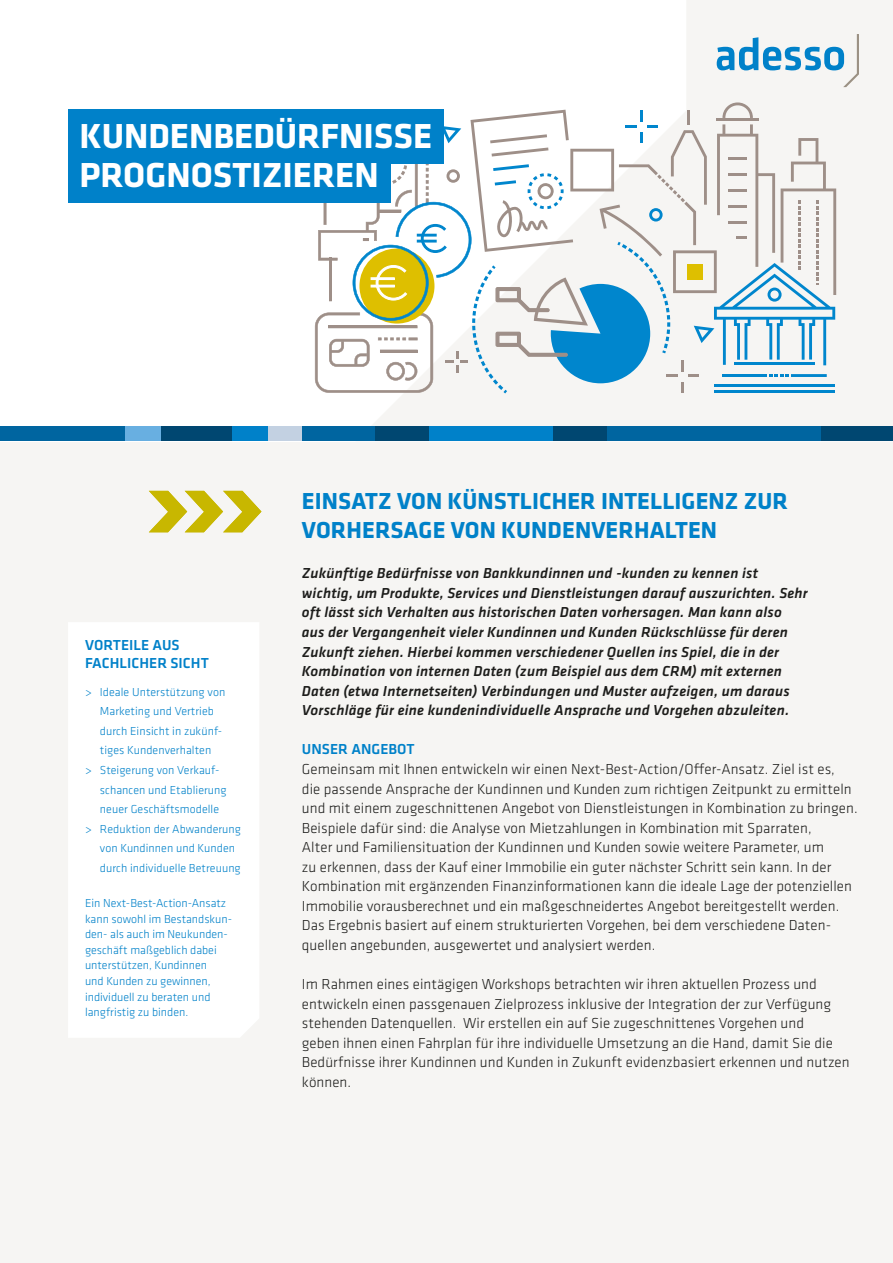
<style>
.page{position:relative;width:893px;height:1263px;background:#f6f5f3}
.page>*{position:absolute;margin:0;border:0;box-sizing:border-box;transform-origin:0 0}
.Head_1{font:700 36px "Klavika";color:#fff}
.Head_2___2-zeilig{font:700 24px/29.4px "Klavika";letter-spacing:.005em;color:#0081c9}
.Copy{font:300 15px/19.5px "Klavika";letter-spacing:.005em;color:#1d1d1b}
.Intro{font:italic 500 15px/19.5px "Klavika";letter-spacing:.015em;color:#1d1d1b}
.Kasten_H2_10_Pt{font:500 15px/18px "Klavika";letter-spacing:.005em;color:#0081c9}
.Zw_-Head{font:500 15px "Klavika";letter-spacing:.005em;color:#0081c9}
.Kasten_Copy_8_Pt{font:300 12px/19.5px "Klavika";letter-spacing:.005em;color:#0081c9}
</style>
<div class="page">
<div style="left:0;top:0;width:893px;height:441px;background:#fff"></div>
<svg style="left:372px;top:0;width:521px;height:426px;fill:#f6f5f3"></svg>
<svg style="left:149px;top:491px;width:112px;height:41px"></svg>
<svg style="left:315px;top:102px;width:521px;height:291px"></svg>
<div style="left:68px;top:623px;width:191px;height:414px;background:#fff"></div>
<div style="left:607px;top:426px;width:214px;height:15px;background:#0065a0"></div>
<div style="left:821px;top:426px;width:72px;height:15px;background:#004771"></div>
<div style="left:429px;top:426px;width:125px;height:15px;background:#0081c9"></div>
<div style="left:554px;top:426px;width:53px;height:15px;background:#004771"></div>
<div style="left:375px;top:426px;width:54px;height:15px;background:#004771"></div>
<div style="left:302px;top:426px;width:73px;height:15px;background:#0065a0"></div>
<div style="left:268px;top:426px;width:34px;height:15px;background:#c3d1e2"></div>
<div style="left:232px;top:426px;width:36px;height:15px;background:#0081c9"></div>
<div style="left:161px;top:426px;width:71px;height:15px;background:#004771"></div>
<div style="left:125px;top:426px;width:36px;height:15px;background:#68afe1"></div>
<div style="left:0;top:426px;width:125px;height:15px;background:#0065a0"></div>
<svg style="left:717px;top:34px;width:142px;height:53px"></svg>
<div style="left:68px;top:109px;width:376px;height:54px;background:#0081c9"></div>
<div style="left:68px;top:148px;width:322px;height:54px;background:#0081c9"></div>
<p class="Head_1" style="left:80px;top:116px;width:354px">KUNDENBEDÜRFNISSE</p>
<p class="Head_1" style="left:80px;top:156px;width:301px">PROGNOSTIZIEREN</p>
<p class="Kasten_H2_10_Pt" style="left:85px;top:637px;width:125px">VORTEILE AUS<br>FACHLICHER SICHT</p>
<p class="Kasten_Copy_8_Pt" style="left:100px;top:682px;width:127px;text-indent:-15px">&gt; Ideale Unterstützung von<br>Marketing und Vertrieb durch Einsicht in zukünf&shy;tiges Kundenverhalten</p>
<p class="Kasten_Copy_8_Pt" style="left:100px;top:760px;width:128px;text-indent:-15px">&gt; Steigerung von Verkauf&shy;schancen und Etablierung neuer Geschäftsmodelle</p>
<p class="Kasten_Copy_8_Pt" style="left:100px;top:819px;width:143px;text-indent:-15px">&gt; Reduktion der Abwanderung von Kundinnen und Kunden durch individuelle Betreuung</p>
<p class="Kasten_Copy_8_Pt" style="left:85px;top:895px;width:148px;line-height:15.6px">Ein Next-Best-Action-Ansatz kann sowohl im Bestandskun&shy;den- als auch im Neukunden&shy;geschäft maßgeblich dabei unterstützen, Kundinnen<br>und Kunden zu gewinnen, individuell zu beraten und langfristig zu binden.</p>
<p class="Head_2___2-zeilig" style="left:302px;top:486px;width:488px">EINSATZ VON KÜNSTLICHER INTELLIGENZ ZUR<br>VORHERSAGE VON KUNDENVERHALTEN</p>
<p class="Intro" style="left:302px;top:564px;width:507px">Zukünftige Bedürfnisse von Bankkundinnen und -kunden zu kennen ist wichtig, um Produkte, Services und Dienstleistungen darauf auszurichten. Sehr oft lässt sich Verhalten aus historischen Daten vorhersagen. Man kann also aus der Vergangenheit vieler Kundinnen und Kunden Rückschlüsse für deren Zukunft ziehen. Hierbei kommen verschiedener Quellen ins Spiel, die in der Kombination von internen Daten (zum Beispiel aus dem CRM) mit externen Daten (etwa Internetseiten) Verbindungen und Muster aufzeigen, um daraus Vorschläge für eine kundenindividuelle Ansprache und Vorgehen abzuleiten.</p>
<p class="Zw_-Head" style="left:302px;top:741px;width:114px">UNSER ANGEBOT</p>
<p class="Copy" style="left:302px;top:759px;width:557px">Gemeinsam mit Ihnen entwickeln wir einen Next-Best-Action/Offer-Ansatz. Ziel ist es,<br>die passende Ansprache der Kundinnen und Kunden zum richtigen Zeitpunkt zu ermitteln und mit einem zugeschnittenen Angebot von Dienstleistungen in Kombination zu bringen.<br>Beispiele dafür sind: die Analyse von Mietzahlungen in Kombination mit Sparraten,<br>Alter und Familiensituation der Kundinnen und Kunden sowie weitere Parameter, um<br>zu erkennen, dass der Kauf einer Immobilie ein guter nächster Schritt sein kann. In der Kombination mit ergänzenden Finanzinformationen kann die ideale Lage der potenziellen Immobilie vorausberechnet und ein maßgeschneidertes Angebot bereitgestellt werden.<br>Das Ergebnis basiert auf einem strukturierten Vorgehen, bei dem verschiedene Daten&shy;quellen angebunden, ausgewertet und analysiert werden.</p>
<p class="Copy" style="left:302px;top:975px;width:549px">Im Rahmen eines eintägigen Workshops betrachten wir ihren aktuellen Prozess und entwickeln einen passgenauen Zielprozess inklusive der Integration der zur Verfügung stehenden Datenquellen. Wir erstellen ein auf Sie zugeschnittenes Vorgehen und<br>geben ihnen einen Fahrplan für ihre individuelle Umsetzung an die Hand, damit Sie die Bedürfnisse ihrer Kundinnen und Kunden in Zukunft evidenzbasiert erkennen und nutzen können.</p>
</div>
